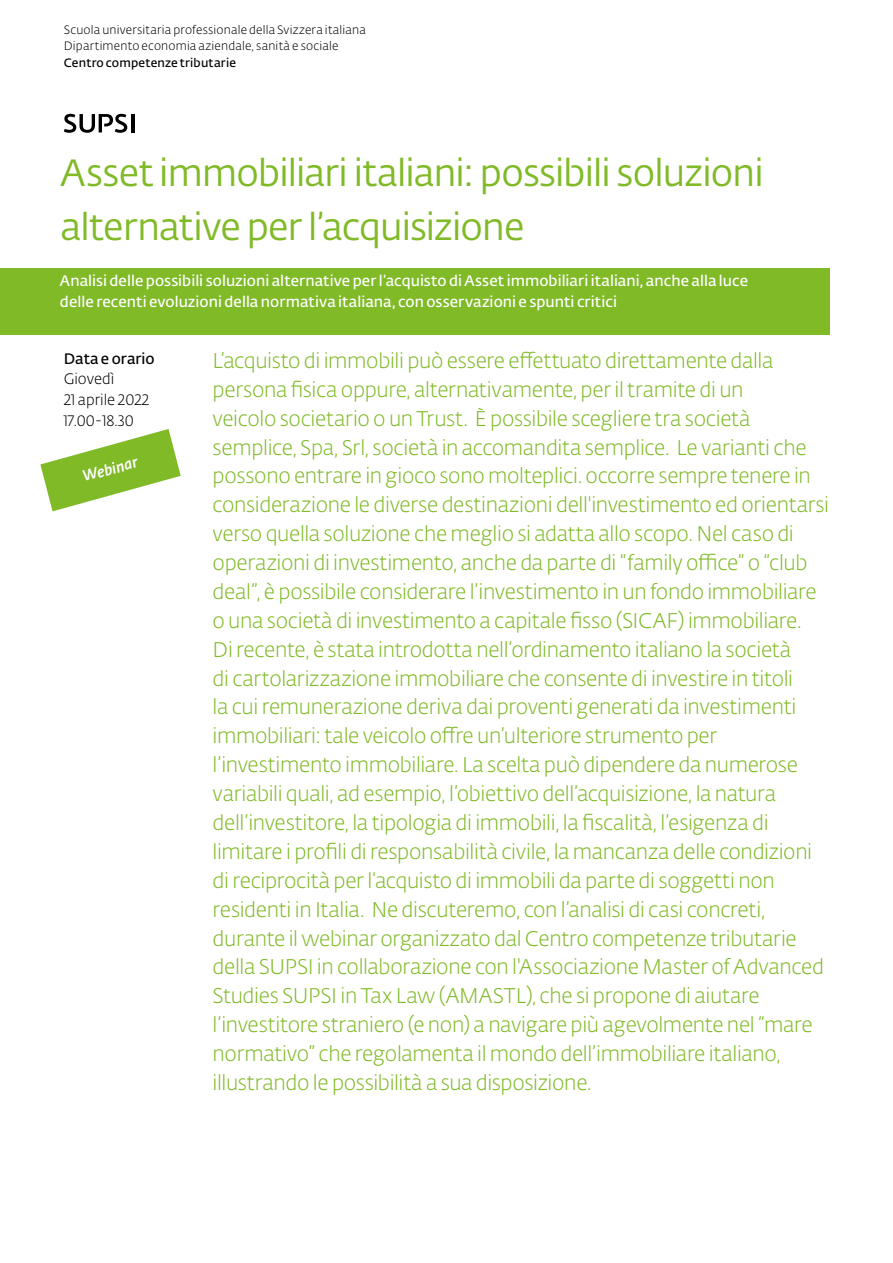
<style>
.page{position:relative;width:893px;height:1263px;background:#fff}
.page>*{position:absolute;margin:0;border:0;box-sizing:border-box;transform-origin:0 0}
.t1{font:37.5px/53.7px "SUPSI Fedra Sans";letter-spacing:-.02em;color:#80ba27}
.t2{font:300 21px/28.8px "SUPSI Fedra Sans";letter-spacing:-.015em;color:#80ba27}
.t3{font:600 15px/21px "SUPSI Fedra Sans";letter-spacing:.005em;color:#fff}
.t4{font:300 15px/20.7px "SUPSI Fedra Sans";color:#000}
.t5{font:600 15px "SUPSI Fedra Sans";color:#000}
.t6{font:italic 500 15px "SUPSI Fedra Sans";color:#fff}
.t7{font:300 12px/16.5px "SUPSI Fedra Sans";letter-spacing:.015em;color:#000}
.t8{font:600 12px "SUPSI Fedra Sans";letter-spacing:.015em;color:#000}
</style>
<div class="page">
<div style="left:0;top:269px;width:829px;height:66px;background:#80ba27"></div>
<hr style="left:131px;top:114px;width:3px;height:18px;background:#000">
<svg style="left:64px;top:114px;width:63px;height:19px"></svg>
<svg style="left:40px;top:429px;width:141px;height:82px"></svg>
<p class="t7" style="left:64px;top:21px;width:304px">Scuola universitaria professionale della Svizzera italiana<br>Dipartimento economia aziendale, sanità e sociale</p>
<p class="t8" style="left:64px;top:54px;width:174px">Centro competenze tributarie</p>
<h1 class="t1" style="left:61px;top:145px;width:705px">Asset immobiliari italiani: possibili soluzioni alternative per l’acquisizione</h1>
<p class="t3" style="left:60px;top:270px;width:690px">Analisi delle possibili soluzioni alternative per l’acquisto di Asset immobiliari italiani, anche alla luce delle recenti evoluzioni della normativa italiana, con osservazioni e spunti critici</p>
<p class="t5" style="left:64px;top:348px;width:92px">Data e orario</p>
<p class="t4" style="left:64px;top:369px;width:87px">Giovedì<br>21 aprile 2022<br>17.00-18.30</p>
<p class="t6" style="left:80px;top:465px;width:58px;rotate:-15deg">Webinar</p>
<p class="t2" style="left:213px;top:346px;width:618px">L’acquisto di immobili può essere effettuato direttamente dalla persona fisica oppure, alternativamente, per il tramite di un<br>veicolo societario o un Trust. È possibile scegliere tra società semplice, Spa, Srl, società in accomandita semplice. Le varianti che possono entrare in gioco sono molteplici. occorre sempre tenere in considerazione le diverse destinazioni dell'investimento ed orientarsi verso quella soluzione che meglio si adatta allo scopo. Nel caso di operazioni di investimento, anche da parte di “family office” o “club deal”, è possibile considerare l’investimento in un fondo immobiliare o una società di investimento a capitale fisso (SICAF) immobiliare.<br>Di recente, è stata introdotta nell’ordinamento italiano la società<br>di cartolarizzazione immobiliare che consente di investire in titoli<br>la cui remunerazione deriva dai proventi generati da investimenti immobiliari: tale veicolo offre un’ulteriore strumento per l’investimento immobiliare. La scelta può dipendere da numerose variabili quali, ad esempio, l’obiettivo dell’acquisizione, la natura dell’investitore, la tipologia di immobili, la fiscalità, l’esigenza di limitare i profili di responsabilità civile, la mancanza delle condizioni di reciprocità per l’acquisto di immobili da parte di soggetti non residenti in Italia. Ne discuteremo, con l’analisi di casi concreti, durante il webinar organizzato dal Centro competenze tributarie della SUPSI in collaborazione con l'Associazione Master of Advanced Studies SUPSI in Tax Law (AMASTL), che si propone di aiutare l’investitore straniero (e non) a navigare più agevolmente nel “mare normativo” che regolamenta il mondo dell’immobiliare italiano, illustrando le possibilità a sua disposizione.</p>
</div>
